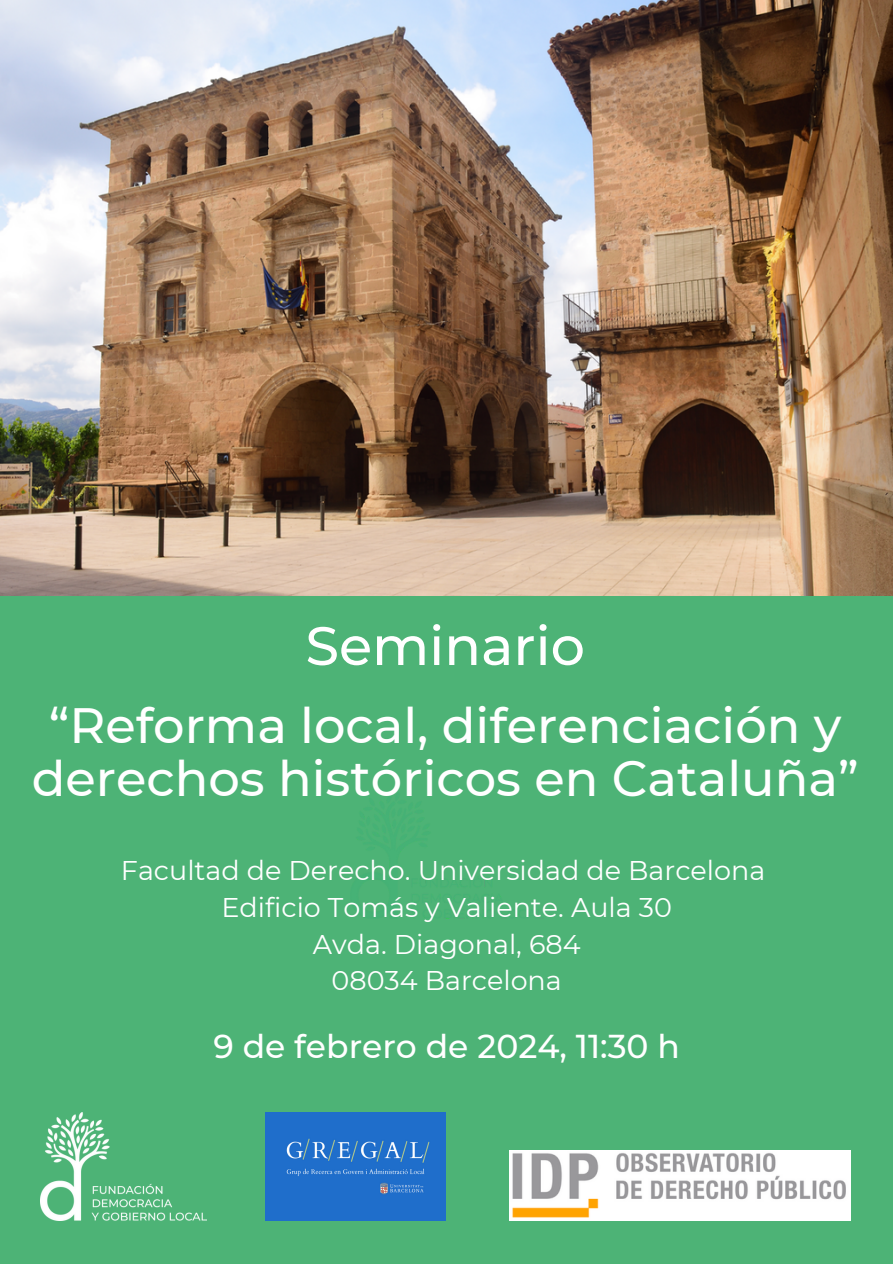
<style>
.page{position:relative;width:893px;height:1264px;background:#fff}
.page>*{position:absolute;margin:0;border:0;box-sizing:border-box;transform-origin:0 0}
.t1{font:500 54px "Montserrat";color:#fff}
.t2{font:500 49.5px/52.8px "Montserrat";color:#fff;text-align:center}
.t3{font:500 33px "Montserrat";color:#fff}
.t4{font:27px "Montserrat";color:#fff}
</style>
<div class="page">
<div style="left:0;top:0;width:892px;height:1263px;background:#4db376"></div>
<img style="left:41px;top:1112px;width:165px;height:108px">
<img style="left:0;top:0;width:892px;height:595px">
<img style="left:509px;top:1150px;width:341px;height:70px">
<img style="left:265px;top:1112px;width:180px;height:108px">
<p class="t1" style="left:305px;top:612px;width:281px">Seminario</p>
<p class="t2" style="left:32px;top:698px;width:828px">“Reforma local, diferenciación y derechos históricos en Cataluña”</p>
<p class="t4" style="left:121px;top:853px;width:646px">Facultad de Derecho. Universidad de Barcelona</p>
<h2 class="t4" style="left:221px;top:890px;width:452px">Edificio Tomás y Valiente. Aula 30</h2>
<p class="t4" style="left:313px;top:927px;width:269px">Avda. Diagonal, 684</p>
<p class="t4" style="left:331px;top:963px;width:232px">08034 Barcelona</p>
<p class="t3" style="left:213px;top:1025px;width:468px">9 de febrero de 2024, 11:30 h</p>
</div>
